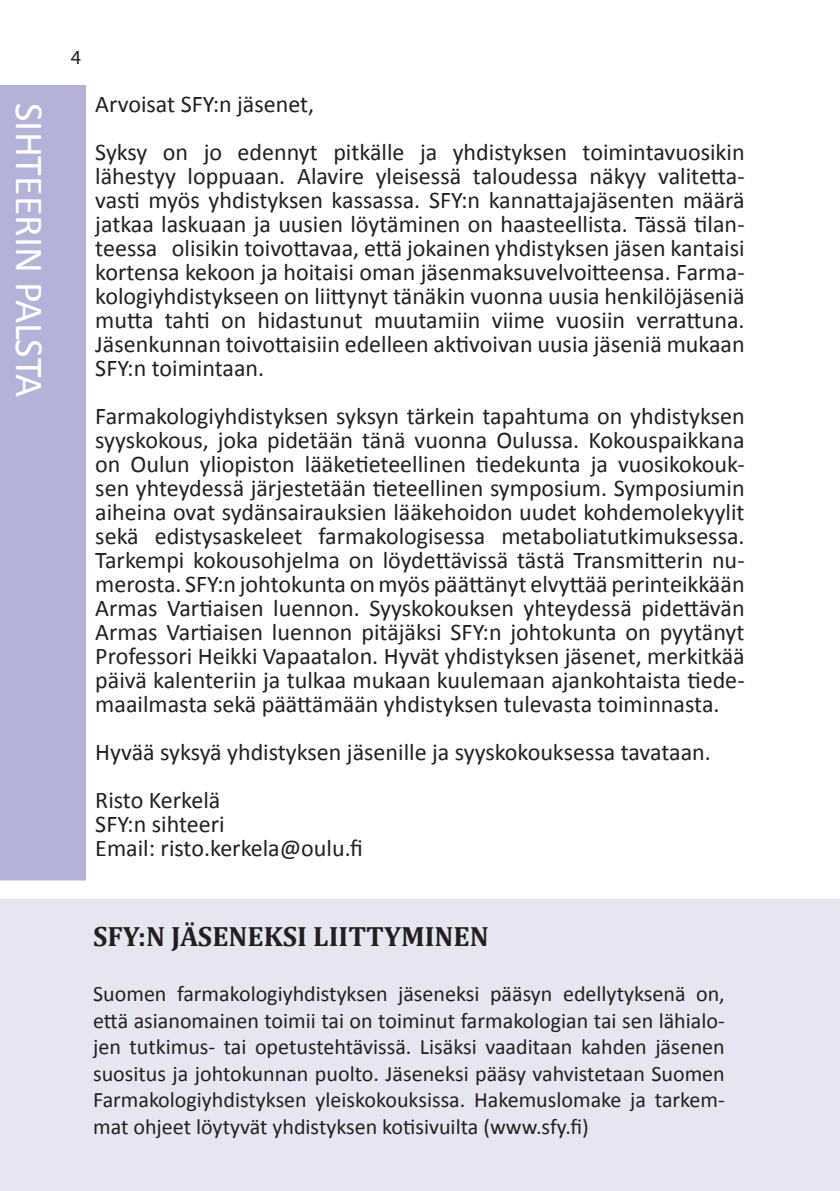
<style>
.page{position:relative;width:840px;height:1191px;background:#fff}
.page>*{position:absolute;margin:0;border:0;box-sizing:border-box;transform-origin:0 0}
.t1{font:40px "Calibri";color:#fff}
.t2{font:700 28px "Cambria";color:#231f20}
.t3{font:24px/24px "Calibri";color:#231f20;text-align:justify}
.t4{font:22px/26.4px "Calibri";color:#231f20;text-align:justify}
.t5{font:20px "Myriad Pro";color:#231f20}
</style>
<div class="page">
<div style="left:0;top:85px;width:85px;height:1106px;background:#b3b3d9"></div>
<div style="left:0;top:880px;width:839px;height:311px;background:#e6e6f2"></div>
<p class="t5" style="left:71px;top:45px;width:12px">4</p>
<p class="t1" style="left:55px;top:103px;width:295px;rotate:90deg">SIHTEERIN PALSTA</p>
<p class="t3" style="left:95px;top:92px;width:220px">Arvoisat SFY:n jäsenet,</p>
<p class="t3" style="left:95px;top:140px;width:650px">Syksy on jo edennyt pitkälle ja yhdistyksen toimintavuosikin lähestyy loppuaan. Alavire yleisessä taloudessa näkyy valitetta&shy;vasti myös yhdistyksen kassassa. SFY:n kannattajajäsenten määrä jatkaa laskuaan ja uusien löytäminen on haasteellista. Tässä tilan&shy;teessa olisikin toivottavaa, että jokainen yhdistyksen jäsen kantaisi kortensa kekoon ja hoitaisi oman jäsenmaksuvelvoitteensa. Farma&shy;kologiyhdistykseen on liittynyt tänäkin vuonna uusia henkilöjäseniä mutta tahti on hidastunut muutamiin viime vuosiin verrattuna.<br>Jäsenkunnan toivottaisiin edelleen aktivoivan uusia jäseniä mukaan SFY:n toimintaan.</p>
<p class="t3" style="left:95px;top:404px;width:650px">Farmakologiyhdistyksen syksyn tärkein tapahtuma on yhdistyksen syyskokous, joka pidetään tänä vuonna Oulussa. Kokouspaikkana on Oulun yliopiston lääketieteellinen tiedekunta ja vuosikokouk&shy;sen yhteydessä järjestetään tieteellinen symposium. Symposiumin aiheina ovat sydänsairauksien lääkehoidon uudet kohdemolekyylit sekä edistysaskeleet farmakologisessa metaboliatutkimuksessa.<br>Tarkempi kokousohjelma on löydettävissä tästä Transmitterin nu&shy;merosta. SFY:n johtokunta on myös päättänyt elvyttää perinteikkään Armas Vartiaisen luennon. Syyskokouksen yhteydessä pidettävän Armas Vartiaisen luennon pitäjäksi SFY:n johtokunta on pyytänyt Professori Heikki Vapaatalon. Hyvät yhdistyksen jäsenet, merkitkää päivä kalenteriin ja tulkaa mukaan kuulemaan ajankohtaista tiede&shy;maailmasta sekä päättämään yhdistyksen tulevasta toiminnasta.</p>
<p class="t3" style="left:95px;top:740px;width:616px">Hyvää syksyä yhdistyksen jäsenille ja syyskokouksessa tavataan.</p>
<p class="t3" style="left:95px;top:788px;width:126px">Risto Kerkelä</p>
<p class="t3" style="left:95px;top:812px;width:131px">SFY:n sihteeri</p>
<p class="t3" style="left:95px;top:836px;width:269px">Email: risto.kerkela@oulu.fi</p>
<p class="t2" style="left:93px;top:917px;width:397px">SFY:N JÄSENEKSI LIITTYMINEN</p>
<p class="t4" style="left:93px;top:981px;width:633px">Suomen farmakologiyhdistyksen jäseneksi pääsyn edellytyksenä on, että asianomainen toimii tai on toiminut farmakologian tai sen lähialo&shy;jen tutkimus- tai opetustehtävissä. Lisäksi vaaditaan kahden jäsenen suositus ja johtokunnan puolto. Jäseneksi pääsy vahvistetaan Suomen Farmakologiyhdistyksen yleiskokouksissa. Hakemuslomake ja tarkem&shy;mat ohjeet löytyvät yhdistyksen kotisivuilta (www.sfy.fi)</p>
</div>
